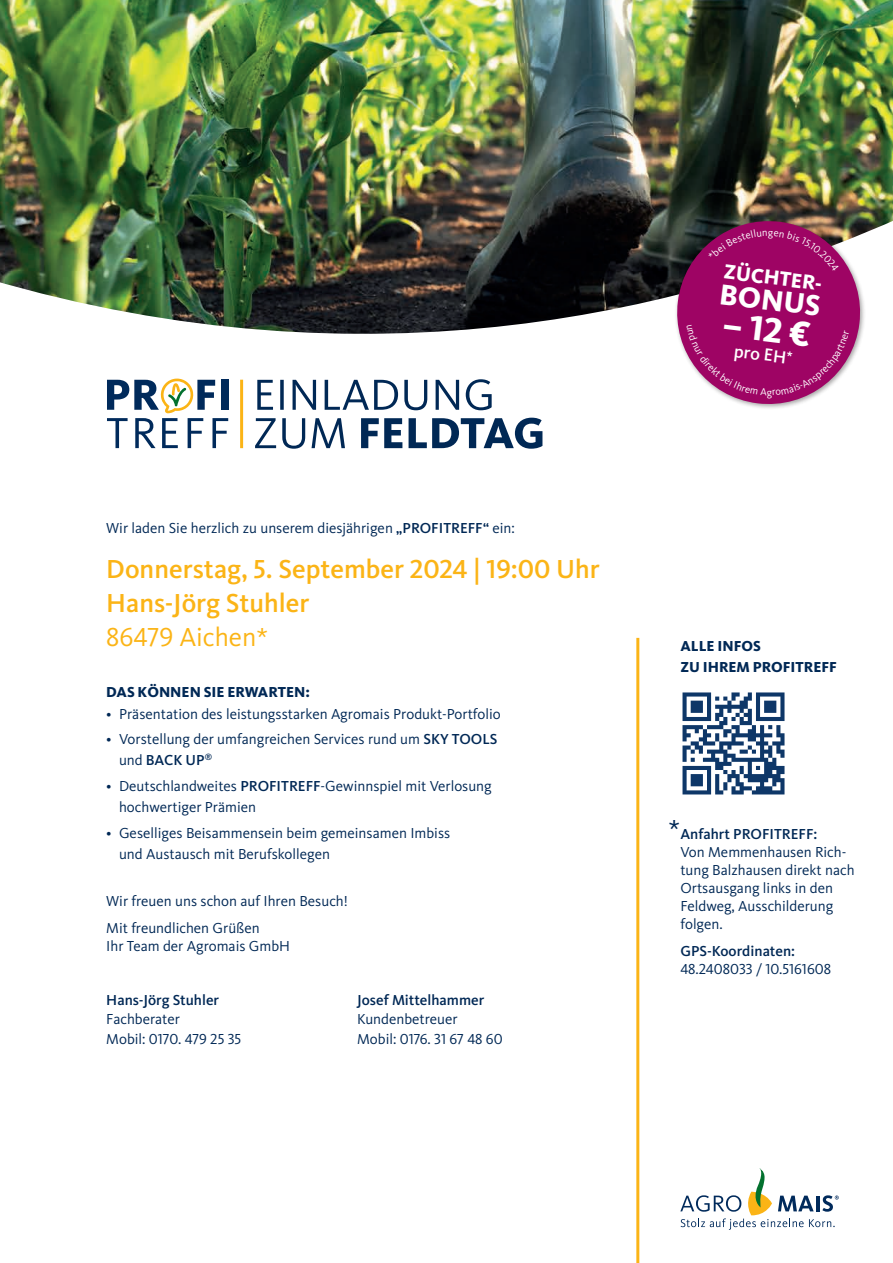
<style>
.page{position:relative;width:893px;height:1263px;background:#fff}
.page>*{position:absolute;margin:0;border:0;box-sizing:border-box;transform-origin:0 0}
.t1{font:36px "Kievit Extra Bold SC";color:#fff}
.t2{font:800 30px "Kievit";color:#fff}
.t3{font:500 27px/34px "Kievit";color:#fbb416}
.t4{font:27px "Kievit";color:#002855}
.t5{font:800 21px "Kievit";color:#fff}
.t6{font:500 18px "Kievit";color:#fff}
.t7{font:15px/18px "Kievit";color:#002855}
.t8{font:500 15px "Kievit";color:#002855}
.t9{font:15px "Kievit Regular SC";color:#002855}
.t10{font:800 15px/21.3px "Kievit";color:#002855}
.s1{font-weight:500}
.s2{font-family:"Kievit Medium SC";font-weight:400}
.s3{font-family:"Kievit Regular SC";font-weight:400}
.s4{font-weight:400}
.s5{font-family:"Kievit"}
</style>
<div class="page">
<img style="left:0;top:0;width:893px;height:392px">
<svg style="left:107px;top:379px;width:121px;height:69px"></svg>
<div style="left:221px;top:380px;width:7px;height:30px;background:#002a5b"></div>
<hr style="left:240px;top:380px;width:3px;height:68px;background:#fbb416">
<svg style="left:257px;top:379px;width:235px;height:31px"></svg>
<svg style="left:255px;top:418px;width:287px;height:31px"></svg>
<svg style="left:680px;top:1168px;width:159px;height:62px"></svg>
<hr style="left:636px;top:638px;width:3px;height:625px;background:#fbb416">
<svg style="left:682px;top:692px;width:102px;height:102px"></svg>
<svg style="left:672px;top:216px;width:193px;height:192px;background:#a33578"></svg>
<p class="t7" style="left:106px;top:519px;width:410px">Wir laden Sie herzlich zu unserem diesjährigen <span class="s1">„PROFITREFF“</span> ein:</p>
<h3 class="t3" style="left:106px;top:552px;width:495px">Donnerstag, <span class="s2">5</span>. September <span class="s2">2024 | 19:00</span> Uhr</h3>
<h3 class="t3" style="left:106px;top:586px;width:205px">Hans-Jörg Stuhler<br><span class="s3">86479</span> <span class="s4">Aichen*</span></h3>
<p class="t10" style="left:106px;top:682px;width:205px">DAS KÖNNEN SIE ERWARTEN:</p>
<p class="t7" style="left:106px;top:705px;width:396px">• Präsentation des leistungsstarken Agromais Produkt-Portfolio</p>
<p class="t7" style="left:119px;top:729px;width:380px;line-height:21.3px;text-indent:-13px">• Vorstellung der umfangreichen Services rund um <span class="s1">SKY TOOLS </span>und <span class="s1">BACK UP</span><sup>®</sup></p>
<p class="t7" style="left:119px;top:775px;width:374px;line-height:21.3px;text-indent:-13px">• Deutschlandweites <span class="s1">PROFITREFF</span>-Gewinnspiel mit Verlosung hochwertiger Prämien</p>
<p class="t7" style="left:119px;top:822px;width:333px;line-height:21.3px;text-indent:-13px">• Geselliges Beisammensein beim gemeinsamen Imbiss und Austausch mit Berufskollegen</p>
<p class="t7" style="left:106px;top:888px;width:243px;line-height:26.5px">Wir freuen uns schon auf Ihren Besuch!<br>Mit freundlichen Grüßen</p>
<p class="t7" style="left:106px;top:937px;width:185px">Ihr Team der Agromais GmbH</p>
<p class="t8" style="left:106px;top:991px;width:114px">Hans-Jörg Stuhler</p>
<p class="t7" style="left:106px;top:1011px;width:75px">Fachberater</p>
<p class="t9" style="left:106px;top:1030px;width:136px"><span class="s5">Mobil:</span> 0170. 479 25 35</p>
<p class="t8" style="left:357px;top:991px;width:129px">Josef Mittelhammer</p>
<p class="t7" style="left:357px;top:1011px;width:102px">Kundenbetreuer</p>
<p class="t9" style="left:357px;top:1030px;width:147px"><span class="s5">Mobil:</span> 0176. 31 67 48 60</p>
<h3 class="t5" style="left:725px;top:259px;width:104px;rotate:7deg">ZÜCHTER-</h3>
<h2 class="t2" style="left:722px;top:276px;width:103px;rotate:7deg">BONUS</h2>
<h1 class="t1" style="left:726px;top:302px;width:89px;rotate:7deg">– 12 €</h1>
<p class="t6" style="left:735px;top:341px;width:60px;rotate:7deg">pro EH<sup>*</sup></p>
<p class="t10" style="left:680px;top:635px;width:158px">ALLE INFOS<br>ZU IHREM PROFITREFF</p>
<h3 class="t4" style="left:668px;top:813px;width:14px">*</h3>
<p class="t8" style="left:680px;top:825px;width:138px">Anfahrt PROFITREFF:</p>
<p class="t7" style="left:680px;top:843px;width:176px">Von Memmenhausen Rich&shy;tung Balzhausen direkt nach<br>Ortsausgang links in den<br>Feldweg, Ausschilderung folgen.</p>
<p class="t8" style="left:680px;top:942px;width:116px">GPS-Koordinaten:</p>
<p class="t9" style="left:680px;top:960px;width:152px">48.2408033 / 10.5161608</p>
</div>
